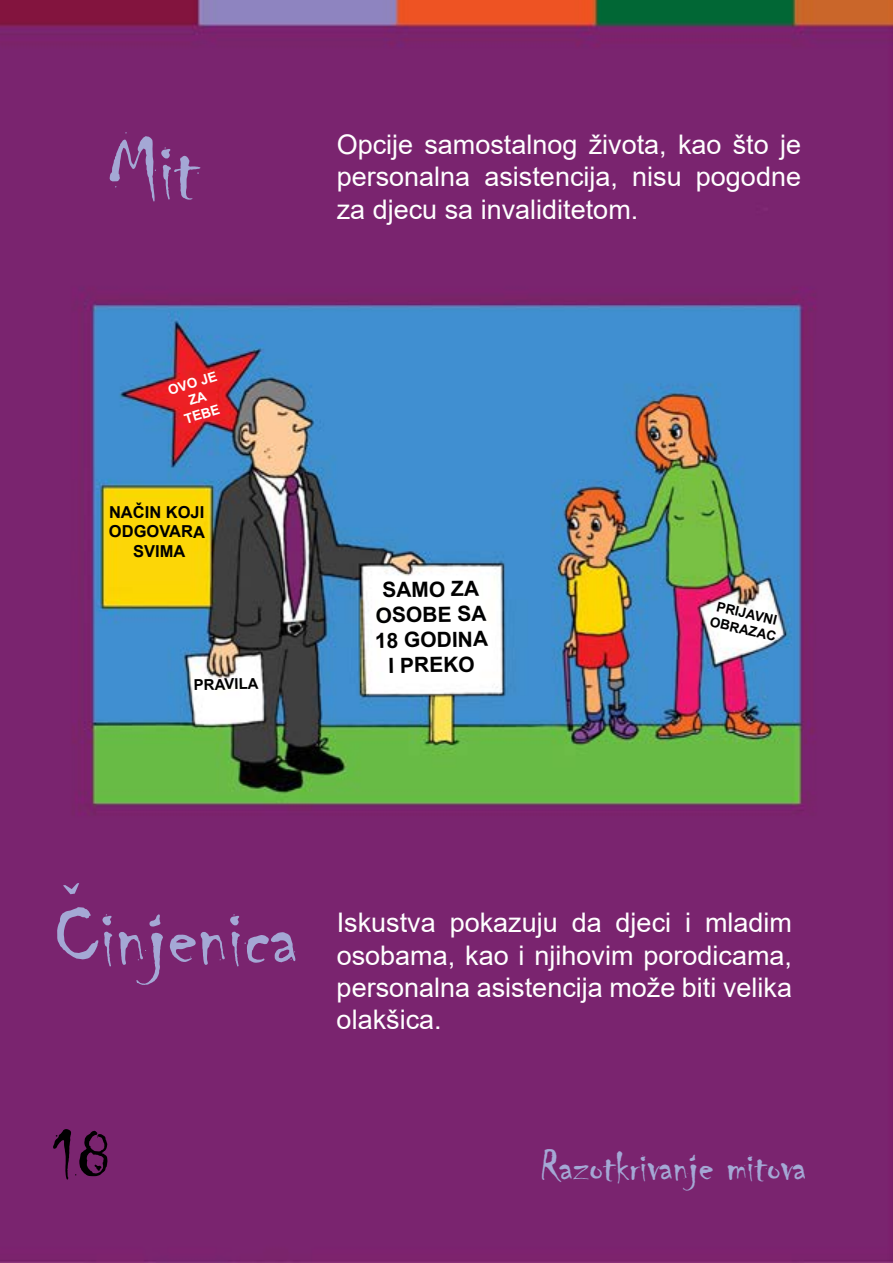
<style>
.page{position:relative;width:893px;height:1263px;background:#fff}
.page>*{position:absolute;margin:0;border:0;box-sizing:border-box;transform-origin:0 0}
.t1{font:90px "Chiller";color:#a4a8d5}
.t2{font:72px "Chiller";color:#000}
.t3{font:45px "Chiller";color:#a4a8d5}
.t4{font:27px/32.4px "Arial";color:#fff;text-align:justify}
.t5{font:700 21px/25px "Arial";color:#000}
.t6{font:700 16.5px/19.8px "Arial";color:#000;text-align:center}
.t7{font:700 15px "Arial";color:#000}
.t8{font:700 13.5px/16.2px "Arial";color:#000}
.t9{font:700 13.5px/16.2px "Arial";color:#fff;text-align:center}
</style>
<div class="page">
<img style="left:0;top:0;width:893px;height:1263px">
<svg style="left:63px;top:883px;width:16px;height:11px"></svg>
<svg style="left:473px;top:631px;width:15px;height:15px"></svg>
<h1 class="t1" style="left:108px;top:120px;width:93px">Mit</h1>
<p class="t9" style="left:166px;top:382px;width:52px;rotate:-17deg">OVO JE<br>ZA<br>TEBE</p>
<p class="t6" style="left:109px;top:502px;width:97px">NAČIN KOJI<br>ODGOVARA<br>SVIMA</p>
<p class="t7" style="left:194px;top:674px;width:66px;rotate:-1deg">PRAVILA</p>
<p class="t4" style="left:337px;top:128px;width:466px">Opcije samostalnog života, kao što je personalna asistencija, nisu pogodne za djecu sa invaliditetom.</p>
<p class="t5" style="left:375px;top:578px;width:105px;text-indent:7px;rotate:-1deg">SAMO ZA<br>OSO</p>
<p class="t5" style="left:422px;top:602px;width:66px;rotate:-1deg">BE SA</p>
<p class="t5" style="left:375px;top:628px;width:47px;rotate:-1deg">18 GODIN</p>
<p class="t5" style="left:388px;top:653px;width:73px;rotate:-1deg">I PREKO</p>
<p class="t8" style="left:716px;top:598px;width:73px;rotate:13deg">PRIJAVNI<br>OBRAZAC</p>
<h1 class="t1" style="left:54px;top:887px;width:246px">Cinjenica</h1>
<h2 class="t2" style="left:54px;top:1118px;width:58px">18</h2>
<p class="t4" style="left:337px;top:906px;width:457px">Iskustva pokazuju da djeci i mladim osobama, kao i njihovim porodicama, personalna asistencija može biti velika olakšica.</p>
<h3 class="t3" style="left:540px;top:1141px;width:268px">Razotkrivanje mitova</h3>
</div>
